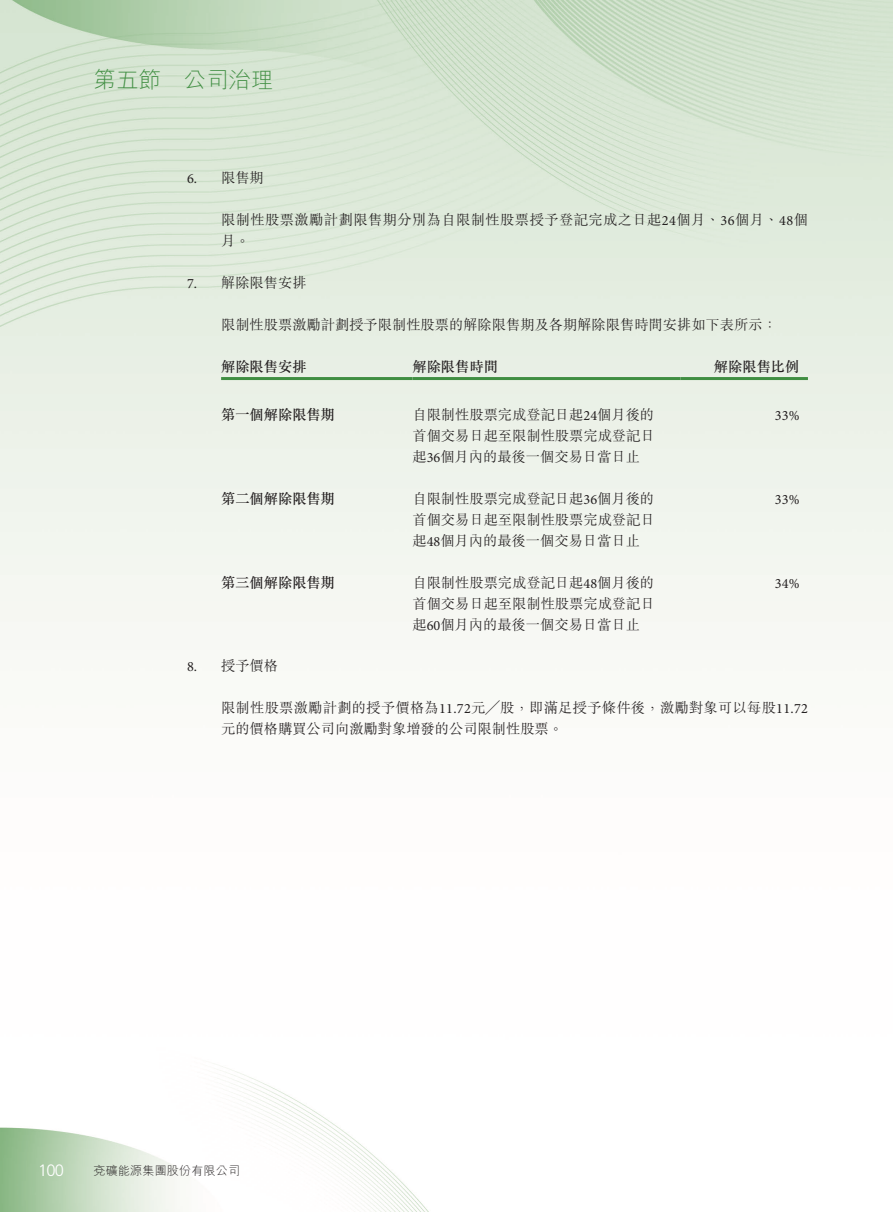
<style>
.page{position:relative;width:893px;height:1212px;background:#fff}
.page>*{position:absolute;margin:0;border:0;box-sizing:border-box;transform-origin:0 0}
.t1{font:300 22.5px "M Hei HK";color:#408e42}
.t2{font:300 16.5px "Frutiger LT Std";color:#fff}
.t3{font:300 14.25px/21px "M Sung HK";color:#231f20;text-align:justify}
.t4{font:300 14.25px/21px "M Sung HK";letter-spacing:.02em;color:#231f20}
.t5{font:300 14.25px/21px "M Sung HK";letter-spacing:.03em;color:#231f20}
.t6{font:500 14.25px "M Sung HK";color:#231f20}
.t7{font:14.25px "Minion Pro";color:#231f20}
.t8{font:300 12px "M Hei HK";letter-spacing:.02em;color:#231f20}
.s1{font-family:"Minion Pro";font-weight:400}
</style>
<div class="page">
<img style="left:0;top:0;width:893px;height:1212px">
<hr style="left:221px;top:377px;width:191px;height:3px;background:#408e42">
<hr style="left:412px;top:377px;width:268px;height:3px;background:#408e42">
<hr style="left:680px;top:377px;width:128px;height:3px;background:#408e42">
<h1 class="t1" style="left:94px;top:64px;width:181px">第五節 公司治理</h1>
<p class="t3" style="left:187px;top:166px;width:78px"><span class="s1">6.</span> 限售期</p>
<p class="t5" style="left:221px;top:208px;width:588px">限制性股票激勵計劃限售期分別為自限制性股票授予登記完成之日起<span class="s1">24</span>個月、<span class="s1">36</span>個月、<span class="s1">48</span>個月。</p>
<p class="t3" style="left:187px;top:271px;width:121px"><span class="s1">7.</span> 解除限售安排</p>
<p class="t3" style="left:221px;top:313px;width:557px">限制性股票激勵計劃授予限制性股票的解除限售期及各期解除限售時間安排如下表所示：</p>
<p class="t6" style="left:221px;top:357px;width:87px">解除限售安排</p>
<p class="t6" style="left:412px;top:357px;width:87px">解除限售時間</p>
<p class="t6" style="left:714px;top:357px;width:87px">解除限售比例</p>
<p class="t6" style="left:221px;top:405px;width:115px">第一個解除限售期</p>
<p class="t3" style="left:412px;top:404px;width:244px">自限制性股票完成登記日起<span class="s1">24</span>個月後的首個交易日起至限制性股票完成登記日起<span class="s1">36</span>個月內的最後一個交易日當日止</p>
<p class="t7" style="left:775px;top:406px;width:26px">33%</p>
<p class="t6" style="left:221px;top:489px;width:115px">第二個解除限售期</p>
<p class="t3" style="left:412px;top:488px;width:244px">自限制性股票完成登記日起<span class="s1">36</span>個月後的首個交易日起至限制性股票完成登記日起<span class="s1">48</span>個月內的最後一個交易日當日止</p>
<p class="t7" style="left:775px;top:490px;width:26px">33%</p>
<p class="t6" style="left:221px;top:573px;width:115px">第三個解除限售期</p>
<p class="t3" style="left:412px;top:572px;width:244px">自限制性股票完成登記日起<span class="s1">48</span>個月後的首個交易日起至限制性股票完成登記日起<span class="s1">60</span>個月內的最後一個交易日當日止</p>
<p class="t7" style="left:775px;top:574px;width:26px">34%</p>
<p class="t3" style="left:187px;top:654px;width:93px"><span class="s1">8.</span> 授予價格</p>
<p class="t4" style="left:221px;top:696px;width:588px">限制性股票激勵計劃的授予價格為<span class="s1">11.72</span>元╱股，即滿足授予條件後，激勵對象可以每股<span class="s1">11.72</span>元的價格購買公司向激勵對象增發的公司限制性股票。</p>
<p class="t2" style="left:38px;top:1161px;width:27px">100</p>
<p class="t8" style="left:94px;top:1162px;width:148px">兗礦能源集團股份有限公司</p>
</div>
